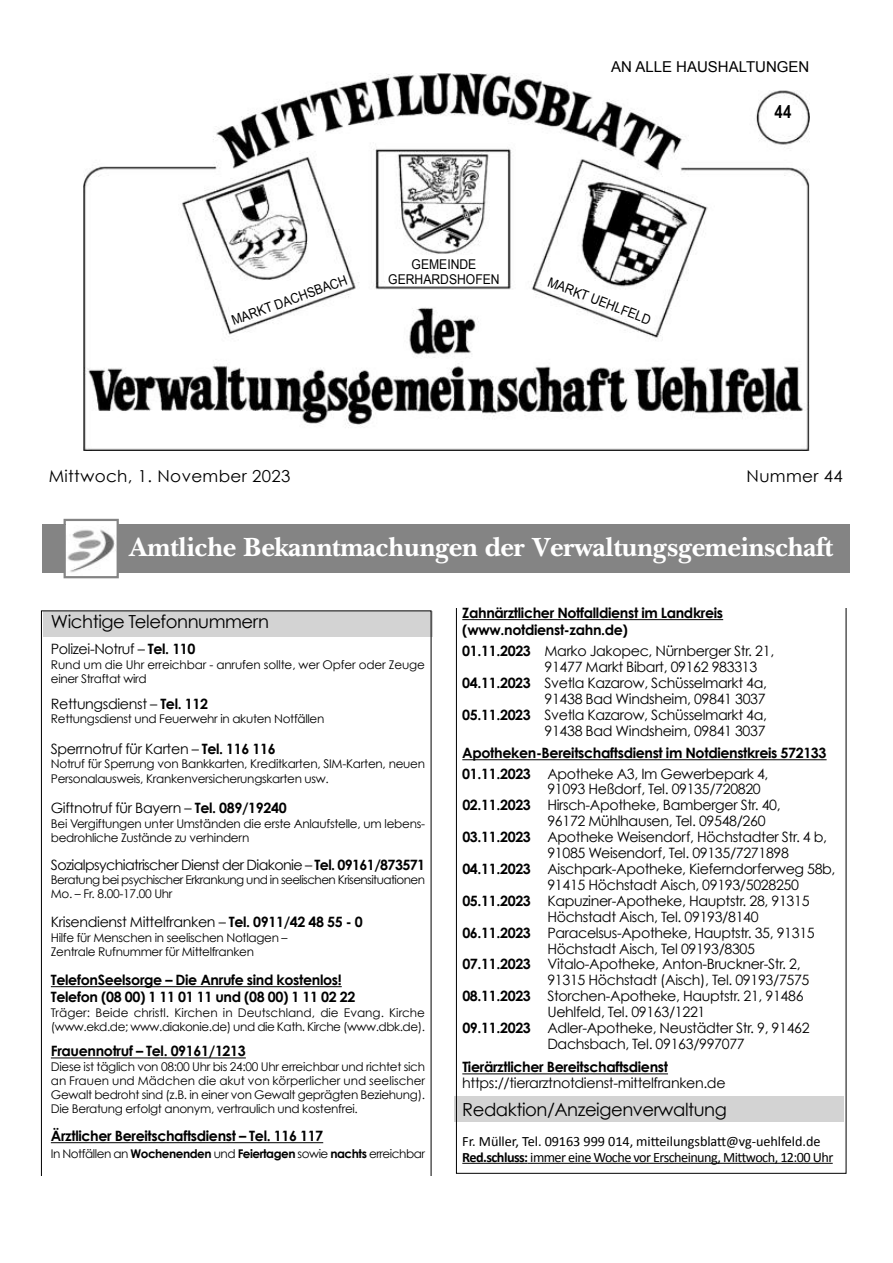
<style>
.page{position:relative;width:893px;height:1263px;background:#fff}
.page>*{position:absolute;margin:0;border:0;box-sizing:border-box;transform-origin:0 0}
.t1{font:700 27px "Baskerville BT";letter-spacing:-.025em;color:#fff}
.t2{font:700 25.5px "Iowan Old Style";color:#fff}
.t3{font:18px "Century Gothic";letter-spacing:-.025em;color:#000}
.t4{font:700 18px "Arial Narrow";color:#000}
.t5{font:16.5px "Century Gothic";letter-spacing:.02em;color:#000}
.t6{font:15px "Open Sans";color:#000}
.t7{font:15px "Arial";color:#000}
.t8{font:700 15px "Open Sans";color:#000}
.t9{font:14.25px "Century Gothic";letter-spacing:-.025em;color:#000}
.t10{font:700 14.25px/17.2px "Century Gothic";letter-spacing:-.025em;color:#000}
.t11{font:14.25px/15.6px "Calibri";letter-spacing:-.03em;color:#000}
.t12{font:14.25px "Century Gothic";letter-spacing:-.045em;color:#000}
.t13{font:13.5px/15px "Arial";color:#000;text-align:center;scale:.9 1}
.t14{font:12px/14.2px "Century Gothic";letter-spacing:-.025em;color:#000}
.t15{font:12px/14.2px "Century Gothic";color:#000}
.t16{font:12px/14.2px "Century Gothic";letter-spacing:-.045em;color:#000}
.s1{font-weight:700}
.s2{font-weight:400}
</style>
<div class="page">
<div style="left:454px;top:1096px;width:390px;height:26px;background:#d3d3d3"></div>
<div style="left:43px;top:611px;width:390px;height:26px;background:#d3d3d3"></div>
<img style="left:84px;top:73px;width:725px;height:378px">
<div style="left:769px;top:105px;width:28px;height:26px;background:#fff"></div>
<hr style="left:51px;top:986px;width:291px;height:1px;background:#000">
<hr style="left:51px;top:1057px;width:195px;height:1px;background:#000">
<hr style="left:51px;top:1142px;width:272px;height:1px;background:#000">
<hr style="left:462px;top:619px;width:261px;height:1px;background:#000">
<hr style="left:462px;top:759px;width:365px;height:1px;background:#000">
<hr style="left:462px;top:1073px;width:206px;height:1px;background:#000">
<hr style="left:462px;top:1163px;width:66px;height:1px;background:#000">
<hr style="left:528px;top:1163px;width:305px;height:1px;background:#000">
<div style="left:42px;top:524px;width:808px;height:49px;background:#848484"></div>
<div style="left:66px;top:521px;width:51px;height:55px;background:#fff"></div>
<img style="left:67px;top:529px;width:49px;height:44px">
<div style="left:64px;top:519px;width:55px;height:59px;border:2px solid #848484"></div>
<p class="t7" style="left:611px;top:58px;width:200px">AN ALLE HAUSHALTUNGEN</p>
<p class="t13" style="left:388px;top:257px;width:125px">GEMEINDE<br>GERHARDSHOFEN</p>
<p class="t13" style="left:230px;top:314px;width:137px;rotate:-20deg">MARKT DACHSBACH</p>
<p class="t13" style="left:551px;top:274px;width:123px;rotate:21deg">MARKT UEHLFELD</p>
<p class="t4" style="left:774px;top:102px;width:19px">44</p>
<p class="t8" style="left:776px;top:109px;width:19px">44</p>
<p class="t6" style="left:43px;top:470px;width:203px">Mittwoch, 3. November 2021</p>
<p class="t6" style="left:766px;top:470px;width:86px">Nummer 44</p>
<p class="t5" style="left:49px;top:470px;width:243px">Mittwoch, 1. November 2023</p>
<p class="t5" style="left:747px;top:470px;width:98px">Nummer 44</p>
<h2 class="t2" style="left:82px;top:530px;width:730px">Amtliche Bekanntmachungen der Verwaltungsgemeinschaft</h2>
<h1 class="t1" style="left:129px;top:536px;width:706px">Amtliche Bekanntmachungen der Verwaltungsgemeinschaft</h1>
<p class="t3" style="left:51px;top:614px;width:220px">Wichtige Telefonnummern</p>
<p class="t9" style="left:51px;top:643px;width:146px">Polizei-Notruf ñ <span class="s1">Tel. 110</span></p>
<p class="t14" style="left:51px;top:658px;width:376px">Rund um die Uhr erreichbar - anrufen sollte, wer Opfer oder Zeuge einer Straftat wird</p>
<p class="t9" style="left:51px;top:698px;width:159px">Rettungsdienst ñ <span class="s1">Tel. 112</span></p>
<p class="t14" style="left:51px;top:713px;width:275px">Rettungsdienst und Feuerwehr in akuten Notf‰llen</p>
<p class="t9" style="left:51px;top:743px;width:226px">Sperrnotruf f¸r Karten ñ <span class="s1">Tel. 116 116</span></p>
<p class="t14" style="left:51px;top:758px;width:376px">Notruf f¸r Sperrung von Bankkarten, Kreditkarten, SIM-Karten, neuen<br>Personalausweis, Krankenversicherungskarten usw.</p>
<p class="t9" style="left:51px;top:802px;width:237px">Giftnotruf f¸r Bayern ñ <span class="s1">Tel. 089/19240</span></p>
<p class="t14" style="left:51px;top:817px;width:376px">Bei Vergiftungen unter Umst‰nden die erste Anlaufstelle, um lebens&shy;bedrohliche Zust‰nde zu verhindern</p>
<p class="t12" style="left:51px;top:858px;width:376px">Sozialpsychiatrischer Dienst der Diakonie ñ <span class="s1">Tel. 09161/873571</span></p>
<p class="t16" style="left:51px;top:873px;width:376px">Beratung bei psychischer Erkrankung und in seelischen Krisensituationen<br>Mo. ñ Fr. 8.00-17.00 Uhr</p>
<p class="t9" style="left:51px;top:916px;width:313px">Krisendienst Mittelfranken ñ <span class="s1">Tel. 0911/42 48 55 - 0</span></p>
<p class="t14" style="left:51px;top:931px;width:238px">Hilfe f¸r Menschen in seelischen Notlagen ñ<br>Zentrale Rufnummer f¸r Mittelfranken</p>
<p class="t10" style="left:51px;top:972px;width:306px">TelefonSeelsorge ñ Die Anrufe sind kostenlos!<br>Telefon (08 00) 1 11 01 11 und (08 00) 1 11 02 22</p>
<p class="t15" style="left:51px;top:1006px;width:376px">Tr‰ger: Beide christl. Kirchen in Deutschland, die Evang. Kirche (www.ekd.de; www.diakonie.de) und die Kath. Kirche (www.dbk.de).</p>
<p class="t10" style="left:51px;top:1044px;width:196px">Frauennotruf ñ Tel. 09161/1213</p>
<p class="t14" style="left:51px;top:1060px;width:376px;text-align:justify">Diese ist t‰glich von 08:00 Uhr bis 24:00 Uhr erreichbar und richtet sich an Frauen und M‰dchen die akut von kˆrperlicher und seelischer Gewalt bedroht sind (z.B. in einer von Gewalt gepr‰gten Beziehung).<br>Die Beratung erfolgt anonym, vertraulich und kostenfrei.</p>
<p class="t10" style="left:51px;top:1128px;width:274px">ƒrztlicher Bereitschaftsdienst ñ Tel. 116 117</p>
<p class="t14" style="left:51px;top:1148px;width:376px">In Notf‰llen an <span class="s1">Wochenenden</span> und <span class="s1">Feiertagen</span> sowie <span class="s1">nachts</span> erreichbar</p>
<p class="t10" style="left:462px;top:606px;width:262px;line-height:16.5px">Zahn‰rztlicher Notfalldienst im Landkreis (www.notdienst-zahn.de)</p>
<p class="t9" style="left:462px;top:645px;width:313px"><span class="s1">01.11.2023</span> Marko Jakopec, N¸rnberger Str. 21,</p>
<p class="t9" style="left:545px;top:661px;width:214px">91477 Markt Bibart, 09162 983313</p>
<p class="t9" style="left:462px;top:677px;width:306px"><span class="s1">04.11.2023</span> Svetla Kazarow, Sch¸sselmarkt 4a,</p>
<p class="t9" style="left:545px;top:693px;width:223px">91438 Bad Windsheim, 09841 3037</p>
<p class="t9" style="left:462px;top:709px;width:306px"><span class="s1">05.11.2023</span> Svetla Kazarow, Sch¸sselmarkt 4a,</p>
<p class="t9" style="left:544px;top:725px;width:223px">91438 Bad Windsheim, 09841 3037</p>
<p class="t10" style="left:462px;top:744px;width:366px;line-height:20.4px">Apotheken-Bereitschaftsdienst im Notdienstkreis 572133<br>01.11.2023 <span class="s2">Apotheke A3, Im Gewerbepark 4,</span></p>
<p class="t9" style="left:547px;top:783px;width:215px">91093 Hefldorf, Tel. 09135/720820</p>
<p class="t9" style="left:462px;top:799px;width:320px"><span class="s1">02.11.2023</span> Hirsch-Apotheke, Bamberger Str. 40,</p>
<p class="t9" style="left:547px;top:815px;width:220px">96172 M¸hlhausen, Tel. 09548/260</p>
<p class="t9" style="left:462px;top:831px;width:366px"><span class="s1">03.11.2023</span> Apotheke Weisendorf, Hˆchstadter Str. 4 b,</p>
<p class="t9" style="left:547px;top:847px;width:243px">91085 Weisendorf, Tel. 09135/7271898</p>
<p class="t9" style="left:462px;top:863px;width:375px"><span class="s1">04.11.2023</span> Aischpark-Apotheke, Kieferndorferweg 58b,</p>
<p class="t9" style="left:547px;top:879px;width:253px">91415 Hˆchstadt Aisch, 09193/5028250</p>
<p class="t9" style="left:462px;top:895px;width:349px"><span class="s1">05.11.2023</span> Kapuziner-Apotheke, Hauptstr. 28, 91315</p>
<p class="t9" style="left:547px;top:910px;width:213px">Hˆchstadt Aisch, Tel. 09193/8140</p>
<p class="t9" style="left:462px;top:926px;width:354px"><span class="s1">06.11.2023</span> Paracelsus-Apotheke, Hauptstr. 35, 91315</p>
<p class="t9" style="left:547px;top:942px;width:209px">Hˆchstadt Aisch, Tel 09193/8305</p>
<p class="t9" style="left:462px;top:958px;width:340px"><span class="s1">07.11.2023</span> Vitalo-Apotheke, Anton-Bruckner-Str. 2,</p>
<p class="t9" style="left:547px;top:974px;width:264px">91315 Hˆchstadt (Aisch), Tel. 09193/7575</p>
<p class="t9" style="left:462px;top:990px;width:343px"><span class="s1">08.11.2023</span> Storchen-Apotheke, Hauptstr. 21, 91486</p>
<p class="t9" style="left:547px;top:1006px;width:160px">Uehlfeld, Tel. 09163/1221</p>
<p class="t9" style="left:462px;top:1022px;width:349px"><span class="s1">09.11.2023</span> Adler-Apotheke, Neust‰dter Str. 9, 91462</p>
<p class="t9" style="left:547px;top:1038px;width:199px">Dachsbach, Tel. 09163/997077</p>
<p class="t10" style="left:462px;top:1060px;width:207px">Tier‰rztlicher Bereitschaftsdienst</p>
<p class="t9" style="left:462px;top:1077px;width:265px">https://tierarztnotdienst-mittelfranken.de</p>
<p class="t3" style="left:462px;top:1101px;width:266px">Redaktion/Anzeigenverwaltung</p>
<p class="t11" style="left:462px;top:1135px;width:372px">Fr. M¸ller, Tel. 09163 999 014, mitteilungsblatt@vg-uehlfeld.de<br><span class="s1">Red.schluss:</span> immer eine Woche vor Erscheinung, Mittwoch, 12:00 Uhr</p>
</div>
